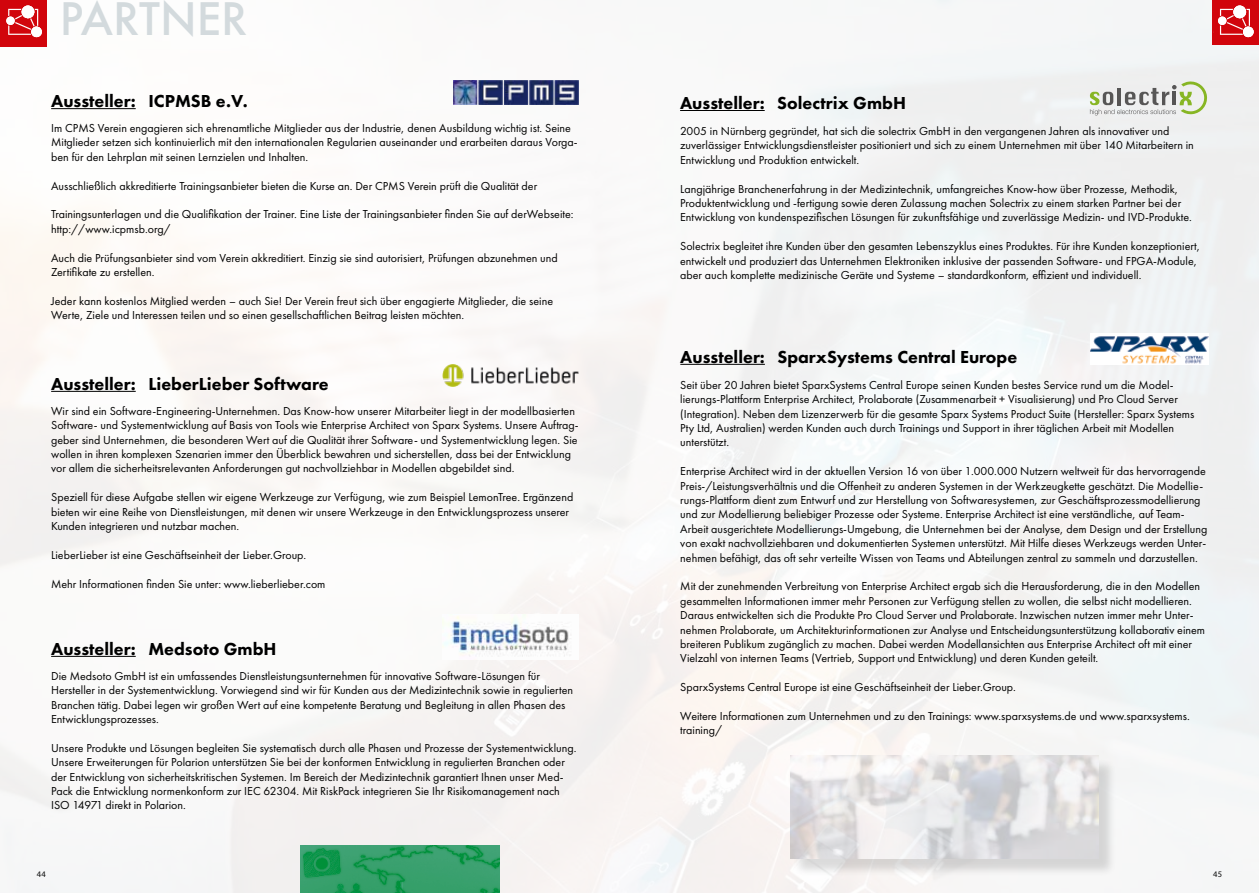
<style>
.page{position:relative;width:1259px;height:893px;background:#fff}
.page>*{position:absolute;margin:0;border:0;box-sizing:border-box;transform-origin:0 0}
.t1{font:500 43.5px "Futura";color:#d3dadd}
.t2{font:800 18px "Futura PT";color:#000}
.t3{font:12px/14.4px "Futura PT";color:#000}
.t4{font:8.55px "Myriad Pro";color:#000}
</style>
<div class="page">
<img style="left:0;top:0;width:1259px;height:893px">
<svg style="left:1090px;top:81px;width:118px;height:34px"></svg>
<hr style="left:680px;top:110px;width:84px;height:1px;background:#000">
<div style="left:0;top:0;width:47px;height:47px;background:#d1050c"></div>
<svg style="left:6px;top:6px;width:36px;height:31px"></svg>
<img style="left:1090px;top:333px;width:118px;height:31px">
<hr style="left:680px;top:364px;width:85px;height:1px;background:#000">
<div style="left:1212px;top:0;width:47px;height:45px;background:#d1050c"></div>
<svg style="left:1218px;top:6px;width:35px;height:31px"></svg>
<img style="left:442px;top:615px;width:136px;height:45px">
<hr style="left:51px;top:656px;width:85px;height:1px;background:#000">
<img style="left:442px;top:365px;width:136px;height:21px">
<hr style="left:51px;top:391px;width:85px;height:1px;background:#000">
<img style="left:453px;top:81px;width:125px;height:24px">
<hr style="left:51px;top:108px;width:85px;height:1px;background:#000">
<div style="left:792px;top:758px;width:325px;height:119px;background:#000;opacity:.75"></div>
<img style="left:790px;top:756px;width:308px;height:103px">
<img style="left:300px;top:845px;width:200px;height:48px">
<h1 class="t1" style="left:60px;top:-11px;width:189px">PARTNER</h1>
<h2 class="t2" style="left:51px;top:90px;width:198px">Aussteller: ICPMSB e.V.</h2>
<p class="t3" style="left:51px;top:121px;width:528px">Im CPMS Verein engagieren sich ehrenamtliche Mitglieder aus der Industrie, denen Ausbildung wichtig ist. Seine<br>Mitglieder setzen sich kontinuierlich mit den internationalen Regularien auseinander und erarbeiten daraus Vorga&shy;ben für den Lehrplan mit seinen Lernzielen und Inhalten.</p>
<p class="t3" style="left:51px;top:178px;width:487px">Ausschließlich akkreditierte Trainingsanbieter bieten die Kurse an. Der CPMS Verein prüft die Qualität der</p>
<p class="t3" style="left:51px;top:207px;width:524px">Trainingsunterlagen und die Qualifikation der Trainer. Eine Liste der Trainingsanbieter finden Sie auf derWebseite: http://www.icpmsb.org/</p>
<p class="t3" style="left:51px;top:250px;width:508px">Auch die Prüfungsanbieter sind vom Verein akkreditiert. Einzig sie sind autorisiert, Prüfungen abzunehmen und<br>Zertifikate zu erstellen.</p>
<p class="t3" style="left:51px;top:294px;width:503px">Jeder kann kostenlos Mitglied werden – auch Sie! Der Verein freut sich über engagierte Mitglieder, die seine<br>Werte, Ziele und Interessen teilen und so einen gesellschaftlichen Beitrag leisten möchten.</p>
<h2 class="t2" style="left:51px;top:372px;width:279px">Aussteller: LieberLieber Software</h2>
<p class="t3" style="left:51px;top:403px;width:529px">Wir sind ein Software-Engineering-Unternehmen. Das Know-how unserer Mitarbeiter liegt in der modellbasierten Software- und Systementwicklung auf Basis von Tools wie Enterprise Architect von Sparx Systems. Unsere Auftrag&shy;geber sind Unternehmen, die besonderen Wert auf die Qualität ihrer Software- und Systementwicklung legen. Sie wollen in ihren komplexen Szenarien immer den Überblick bewahren und sicherstellen, dass bei der Entwicklung vor allem die sicherheitsrelevanten Anforderungen gut nachvollziehbar in Modellen abgebildet sind.</p>
<p class="t3" style="left:51px;top:490px;width:524px">Speziell für diese Aufgabe stellen wir eigene Werkzeuge zur Verfügung, wie zum Beispiel LemonTree. Ergänzend bieten wir eine Reihe von Dienstleistungen, mit denen wir unsere Werkzeuge in den Entwicklungsprozess unserer<br>Kunden integrieren und nutzbar machen.</p>
<p class="t3" style="left:51px;top:547px;width:257px">LieberLieber ist eine Geschäftseinheit der Lieber.Group.</p>
<p class="t3" style="left:51px;top:576px;width:276px">Mehr Informationen finden Sie unter: www.lieberlieber.com</p>
<h2 class="t2" style="left:51px;top:637px;width:227px">Aussteller: Medsoto GmbH</h2>
<p class="t3" style="left:51px;top:668px;width:523px">Die Medsoto GmbH ist ein umfassendes Dienstleistungsunternehmen für innovative Software-Lösungen für Hersteller in der Systementwicklung. Vorwiegend sind wir für Kunden aus der Medizintechnik sowie in regulierten Branchen tätig. Dabei legen wir großen Wert auf eine kompetente Beratung und Begleitung in allen Phasen des Entwicklungsprozesses.</p>
<p class="t3" style="left:51px;top:740px;width:527px">Unsere Produkte und Lösungen begleiten Sie systematisch durch alle Phasen und Prozesse der Systementwicklung.<br>Unsere Erweiterungen für Polarion unterstützen Sie bei der konformen Entwicklung in regulierten Branchen oder der Entwicklung von sicherheitskritischen Systemen. Im Bereich der Medizintechnik garantiert Ihnen unser Med-Pack die Entwicklung normenkonform zur IEC 62304. Mit RiskPack integrieren Sie Ihr Risikomanagement nach ISO 14971 direkt in Polarion.</p>
<h2 class="t2" style="left:680px;top:91px;width:227px">Aussteller: Solectrix GmbH</h2>
<p class="t3" style="left:680px;top:124px;width:515px">2005 in Nürnberg gegründet, hat sich die solectrix GmbH in den vergangenen Jahren als innovativer und zuverlässiger Entwicklungsdienstleister positioniert und sich zu einem Unternehmen mit über 140 Mitarbeitern in<br>Entwicklung und Produktion entwickelt.</p>
<p class="t3" style="left:680px;top:181px;width:513px">Langjährige Branchenerfahrung in der Medizintechnik, umfangreiches Know-how über Prozesse, Methodik,<br>Produktentwicklung und -fertigung sowie deren Zulassung machen Solectrix zu einem starken Partner bei der<br>Entwicklung von kundenspezifischen Lösungen für zukunftsfähige und zuverlässige Medizin- und IVD-Produkte.</p>
<p class="t3" style="left:680px;top:239px;width:521px">Solectrix begleitet ihre Kunden über den gesamten Lebenszyklus eines Produktes. Für ihre Kunden konzeptioniert, entwickelt und produziert das Unternehmen Elektroniken inklusive der passenden Software- und FPGA-Module, aber auch komplette medizinische Geräte und Systeme – standardkonform, effizient und individuell.</p>
<h2 class="t2" style="left:680px;top:345px;width:338px">Aussteller: SparxSystems Central Europe</h2>
<p class="t3" style="left:680px;top:378px;width:515px">Seit über 20 Jahren bietet SparxSystems Central Europe seinen Kunden bestes Service rund um die Model&shy;lierungs-Plattform Enterprise Architect, Prolaborate (Zusammenarbeit + Visualisierung) und Pro Cloud Server (Integration). Neben dem Lizenzerwerb für die gesamte Sparx Systems Product Suite (Hersteller: Sparx Systems Pty Ltd, Australien) werden Kunden auch durch Trainings und Support in ihrer täglichen Arbeit mit Modellen unterstützt.</p>
<p class="t3" style="left:680px;top:464px;width:528px">Enterprise Architect wird in der aktuellen Version 16 von über 1.000.000 Nutzern weltweit für das hervorragende Preis-/Leistungsverhältnis und die Offenheit zu anderen Systemen in der Werkzeugkette geschätzt. Die Modellie&shy;rungs-Plattform dient zum Entwurf und zur Herstellung von Softwaresystemen, zur Geschäftsprozessmodellierung und zur Modellierung beliebiger Prozesse oder Systeme. Enterprise Architect ist eine verständliche, auf Team-Arbeit ausgerichtete Modellierungs-Umgebung, die Unternehmen bei der Analyse, dem Design und der Erstellung von exakt nachvollziehbaren und dokumentierten Systemen unterstützt. Mit Hilfe dieses Werkzeugs werden Unter&shy;nehmen befähigt, das oft sehr verteilte Wissen von Teams und Abteilungen zentral zu sammeln und darzustellen.</p>
<p class="t3" style="left:680px;top:579px;width:526px">Mit der zunehmenden Verbreitung von Enterprise Architect ergab sich die Herausforderung, die in den Modellen gesammelten Informationen immer mehr Personen zur Verfügung stellen zu wollen, die selbst nicht modellieren.<br>Daraus entwickelten sich die Produkte Pro Cloud Server und Prolaborate. Inzwischen nutzen immer mehr Unter&shy;nehmen Prolaborate, um Architekturinformationen zur Analyse und Entscheidungsunterstützung kollaborativ einem breiteren Publikum zugänglich zu machen. Dabei werden Modellansichten aus Enterprise Architect oft mit einer Vielzahl von internen Teams (Vertrieb, Support und Entwicklung) und deren Kunden geteilt.</p>
<p class="t3" style="left:680px;top:680px;width:337px">SparxSystems Central Europe ist eine Geschäftseinheit der Lieber.Group.</p>
<p class="t3" style="left:680px;top:709px;width:511px">Weitere Informationen zum Unternehmen und zu den Trainings: www.sparxsystems.de und www.sparxsystems. training/</p>
<p class="t4" style="left:37px;top:869px;width:10px">44</p>
<p class="t4" style="left:1213px;top:869px;width:10px">45</p>
</div>
